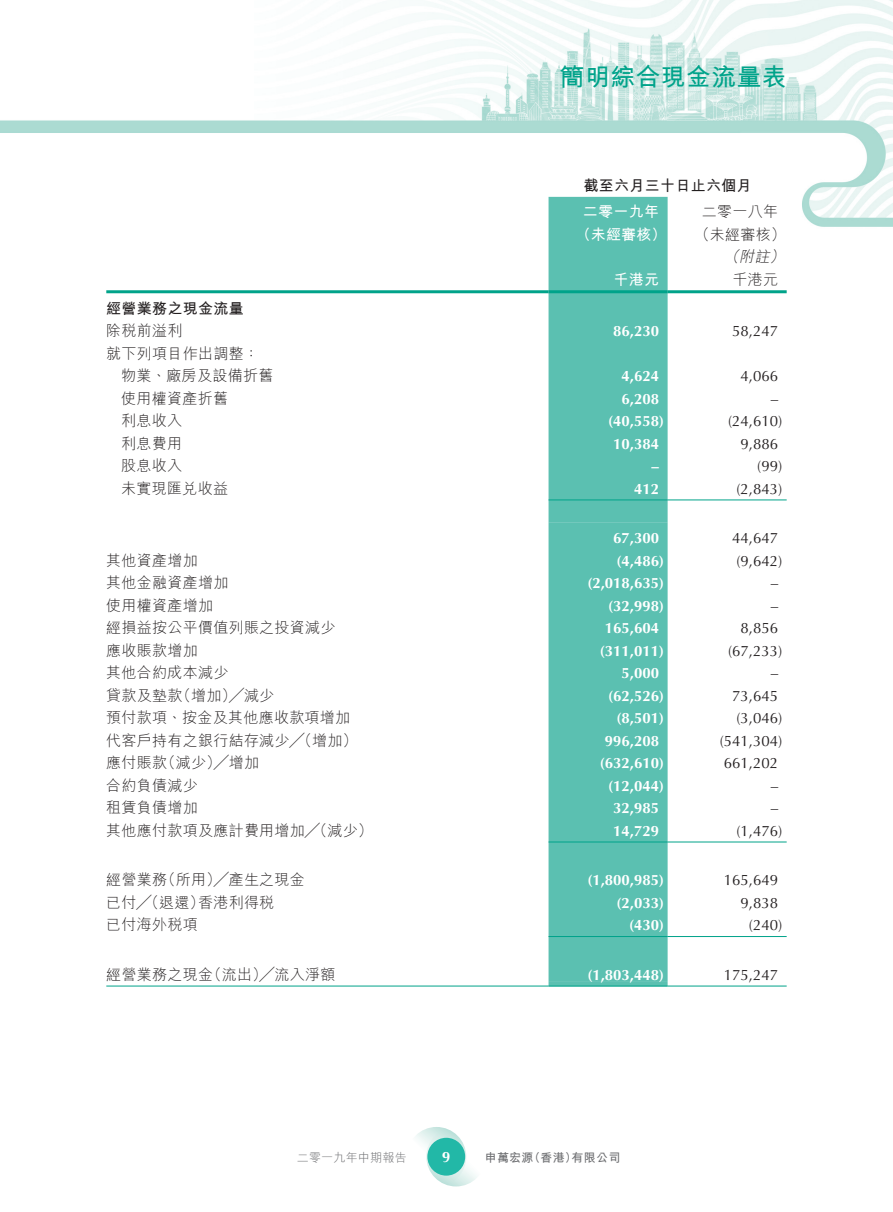
<style>
.page{position:relative;width:893px;height:1212px;background:#fff}
.page>*{position:absolute;margin:0;border:0;box-sizing:border-box;transform-origin:0 0}
.t1{font:700 24.75px "M Hei HK";letter-spacing:.02em;color:#00a38a}
.t2{font:300 15px/22.5px "M Hei HK";letter-spacing:.02em;color:#231f20}
.t3{font:700 15px "Optima LT Std";color:#fff}
.t4{font:15px "Optima LT Std";color:#231f20}
.t5{font:700 15px "M Hei HK";letter-spacing:.02em;color:#231f20}
.t6{font:700 15px "M Hei HK";letter-spacing:.02em;color:#fff}
.t7{font:italic 300 15px "M Hei HK";color:#231f20}
.t8{font:700 12px "M Hei HK";letter-spacing:.02em;color:#6c6d70}
.t9{font:300 12px "M Hei HK";letter-spacing:.02em;color:#6c6d70}
</style>
<div class="page">
<img style="left:0;top:0;width:893px;height:251px">
<svg style="left:407px;top:1127px;width:59px;height:59px"></svg>
<svg style="left:426px;top:1127px;width:60px;height:59px"></svg>
<div style="left:427px;top:1138px;width:38px;height:37px;background:#22b8a7;border-radius:50%"></div>
<div style="left:549px;top:197px;width:119px;height:789px;background:#5bc0b1"></div>
<div style="left:549px;top:523px;width:119px;height:459px;background:#5bc0b1"></div>
<hr style="left:106px;top:290px;width:443px;height:3px;background:#00a38a">
<hr style="left:549px;top:290px;width:119px;height:3px;background:#00a38a">
<hr style="left:668px;top:290px;width:119px;height:3px;background:#00a38a">
<hr style="left:549px;top:499px;width:119px;height:1px;background:#00a38a">
<hr style="left:668px;top:499px;width:119px;height:1px;background:#00a38a">
<hr style="left:549px;top:842px;width:119px;height:1px;background:#00a38a">
<hr style="left:668px;top:842px;width:119px;height:1px;background:#00a38a">
<hr style="left:549px;top:936px;width:119px;height:1px;background:#00a38a">
<hr style="left:668px;top:936px;width:119px;height:1px;background:#00a38a">
<hr style="left:106px;top:986px;width:443px;height:1px;background:#00a38a">
<hr style="left:549px;top:986px;width:119px;height:1px;background:#00a38a">
<hr style="left:668px;top:986px;width:119px;height:1px;background:#00a38a">
<h1 class="t1" style="left:560px;top:59px;width:228px">簡明綜合現金流量表</h1>
<p class="t5" style="left:584px;top:174px;width:169px">截至六月三十日止六個月</p>
<p class="t6" style="left:583px;top:201px;width:78px">二零一九年</p>
<p class="t2" style="left:702px;top:200px;width:78px">二零一八年</p>
<p class="t6" style="left:576px;top:224px;width:92px">（未經審核）</p>
<p class="t2" style="left:695px;top:223px;width:92px">（未經審核）</p>
<p class="t7" style="left:724px;top:249px;width:65px">（附註）</p>
<p class="t6" style="left:613px;top:269px;width:47px">千港元</p>
<p class="t2" style="left:733px;top:268px;width:47px">千港元</p>
<p class="t5" style="left:106px;top:297px;width:139px">經營業務之現金流量</p>
<p class="t2" style="left:106px;top:319px;width:78px">除稅前溢利</p>
<p class="t3" style="left:613px;top:323px;width:47px">86,230</p>
<p class="t4" style="left:732px;top:323px;width:47px">58,247</p>
<p class="t2" style="left:121px;top:342px;width:154px;text-indent:-15px">就下列項目作出調整：物業、廠房及設備折舊</p>
<p class="t3" style="left:622px;top:368px;width:39px">4,624</p>
<p class="t4" style="left:741px;top:368px;width:39px">4,066</p>
<p class="t2" style="left:121px;top:387px;width:108px">使用權資產折舊</p>
<p class="t3" style="left:622px;top:390px;width:39px">6,208</p>
<p class="t4" style="left:771px;top:390px;width:9px">–</p>
<p class="t2" style="left:121px;top:409px;width:62px">利息收入</p>
<p class="t3" style="left:608px;top:413px;width:57px">(40,558)</p>
<p class="t4" style="left:728px;top:413px;width:56px">(24,610)</p>
<p class="t2" style="left:121px;top:432px;width:62px">利息費用</p>
<p class="t3" style="left:613px;top:435px;width:47px">10,384</p>
<p class="t4" style="left:741px;top:435px;width:39px">9,886</p>
<p class="t2" style="left:121px;top:454px;width:62px">股息收入</p>
<p class="t3" style="left:652px;top:458px;width:9px">–</p>
<p class="t4" style="left:757px;top:458px;width:27px">(99)</p>
<p class="t2" style="left:121px;top:477px;width:108px">未實現匯兌收益</p>
<p class="t3" style="left:634px;top:480px;width:27px">412</p>
<p class="t4" style="left:736px;top:480px;width:47px">(2,843)</p>
<p class="t3" style="left:613px;top:530px;width:47px">67,300</p>
<p class="t4" style="left:732px;top:530px;width:47px">44,647</p>
<p class="t2" style="left:106px;top:549px;width:93px">其他資產增加</p>
<p class="t3" style="left:617px;top:552px;width:49px">(4,486)</p>
<p class="t4" style="left:736px;top:552px;width:47px">(9,642)</p>
<p class="t2" style="left:106px;top:571px;width:124px">其他金融資產增加</p>
<p class="t3" style="left:587px;top:575px;width:78px">(2,018,635)</p>
<p class="t4" style="left:771px;top:575px;width:9px">–</p>
<p class="t2" style="left:106px;top:594px;width:108px">使用權資產增加</p>
<p class="t3" style="left:608px;top:597px;width:57px">(32,998)</p>
<p class="t4" style="left:771px;top:597px;width:9px">–</p>
<p class="t2" style="left:106px;top:616px;width:231px">經損益按公平價值列賬之投資減少</p>
<p class="t3" style="left:605px;top:620px;width:56px">165,604</p>
<p class="t4" style="left:741px;top:620px;width:39px">8,856</p>
<p class="t2" style="left:106px;top:639px;width:93px">應收賬款增加</p>
<p class="t3" style="left:600px;top:642px;width:66px">(311,011)</p>
<p class="t4" style="left:728px;top:642px;width:56px">(67,233)</p>
<p class="t2" style="left:106px;top:661px;width:124px">其他合約成本減少</p>
<p class="t3" style="left:622px;top:665px;width:39px">5,000</p>
<p class="t4" style="left:771px;top:665px;width:9px">–</p>
<p class="t2" style="left:106px;top:684px;width:170px">貸款及墊款（增加）╱減少</p>
<p class="t3" style="left:608px;top:687px;width:57px">(62,526)</p>
<p class="t4" style="left:732px;top:687px;width:47px">73,645</p>
<p class="t2" style="left:106px;top:706px;width:245px">預付款項、按金及其他應收款項增加</p>
<p class="t3" style="left:617px;top:710px;width:49px">(8,501)</p>
<p class="t4" style="left:736px;top:710px;width:47px">(3,046)</p>
<p class="t2" style="left:106px;top:729px;width:253px">代客戶持有之銀行結存減少╱（增加）</p>
<p class="t3" style="left:605px;top:732px;width:56px">996,208</p>
<p class="t4" style="left:720px;top:732px;width:64px">(541,304)</p>
<p class="t2" style="left:106px;top:751px;width:154px">應付賬款（減少）╱增加</p>
<p class="t3" style="left:600px;top:755px;width:66px">(632,610)</p>
<p class="t4" style="left:724px;top:755px;width:56px">661,202</p>
<p class="t2" style="left:106px;top:774px;width:93px">合約負債減少</p>
<p class="t3" style="left:608px;top:777px;width:57px">(12,044)</p>
<p class="t4" style="left:771px;top:777px;width:9px">–</p>
<p class="t2" style="left:106px;top:796px;width:93px">租賃負債增加</p>
<p class="t3" style="left:613px;top:800px;width:47px">32,985</p>
<p class="t4" style="left:771px;top:800px;width:9px">–</p>
<p class="t2" style="left:106px;top:819px;width:268px">其他應付款項及應計費用增加╱（減少）</p>
<p class="t3" style="left:613px;top:822px;width:47px">14,729</p>
<p class="t4" style="left:736px;top:822px;width:47px">(1,476)</p>
<p class="t2" style="left:106px;top:868px;width:200px">經營業務（所用）╱產生之現金</p>
<p class="t3" style="left:587px;top:872px;width:78px">(1,800,985)</p>
<p class="t4" style="left:724px;top:872px;width:56px">165,649</p>
<p class="t2" style="left:106px;top:891px;width:169px">已付╱（退還）香港利得稅</p>
<p class="t3" style="left:617px;top:894px;width:49px">(2,033)</p>
<p class="t4" style="left:741px;top:894px;width:39px">9,838</p>
<p class="t2" style="left:106px;top:913px;width:93px">已付海外稅項</p>
<p class="t3" style="left:629px;top:917px;width:37px">(430)</p>
<p class="t4" style="left:749px;top:917px;width:35px">(240)</p>
<p class="t2" style="left:106px;top:963px;width:231px">經營業務之現金（流出）╱流入淨額</p>
<p class="t3" style="left:587px;top:966px;width:78px">(1,803,448)</p>
<p class="t4" style="left:724px;top:966px;width:56px">175,247</p>
<p class="t9" style="left:297px;top:1151px;width:111px">二零一九年中期報告</p>
<p class="t3" style="left:442px;top:1148px;width:10px">9</p>
<p class="t8" style="left:485px;top:1149px;width:137px">申萬宏源（香港）有限公司</p>
</div>
